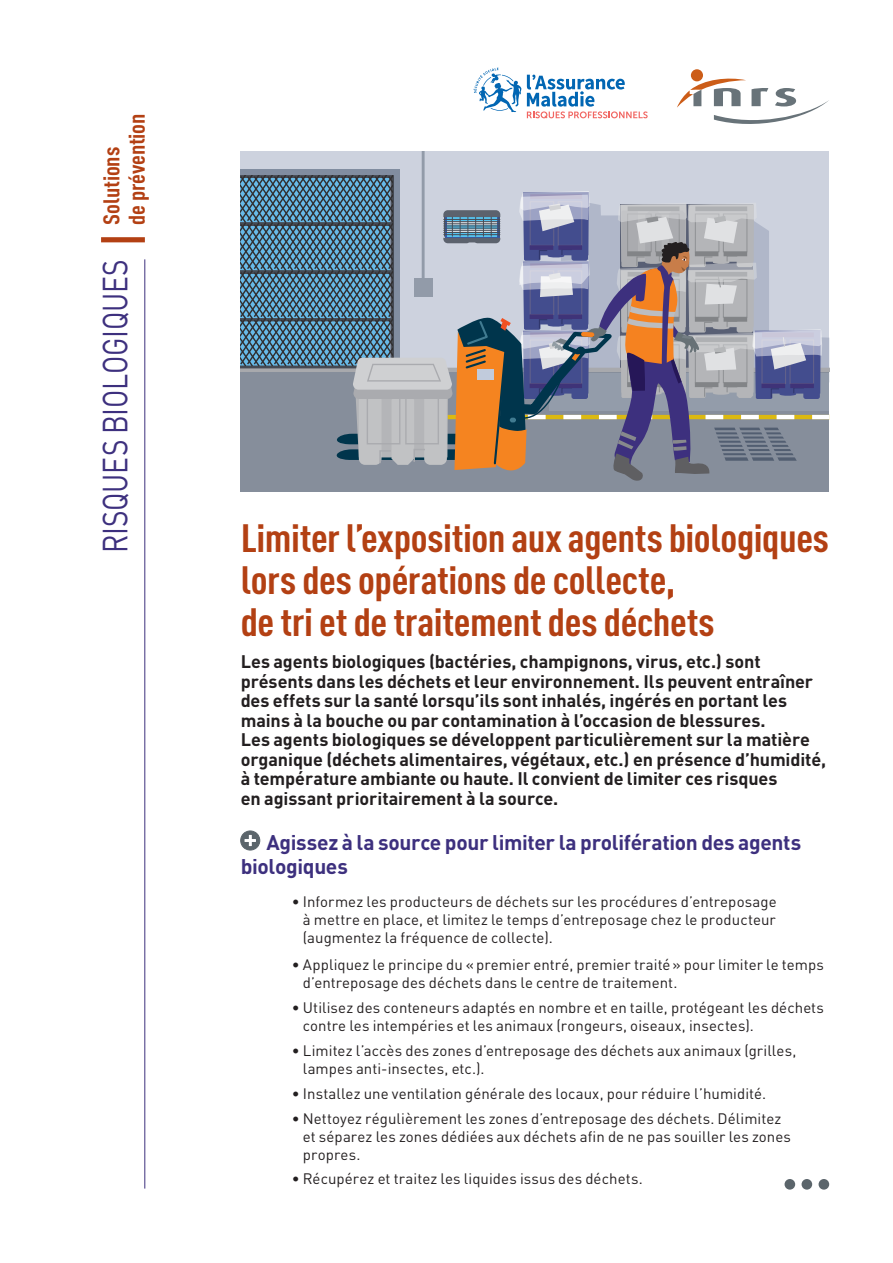
<style>
.page{position:relative;width:893px;height:1263px;background:#fff}
.page>*{position:absolute;margin:0;border:0;box-sizing:border-box;transform-origin:0 0}
.t1{font:700 condensed 39px/42px "DINOT";letter-spacing:-.01em;color:#b34013;scale:1.09 1}
.t2{font:34.5px "DINOT";letter-spacing:-.01em;color:#3d307e;scale:.82 1}
.t3{font:700 condensed 22.5px "DINOT";letter-spacing:-.005em;color:#b34013;scale:1.1 1}
.t4{font:700 21px/24px "DINOT";letter-spacing:-.015em;color:#3d307e}
.t5{font:700 18px/19.5px "DINOT";letter-spacing:-.005em;color:#231f20}
.t6{font:15px/18px "DINOT";letter-spacing:.005em;color:#231f20}
</style>
<div class="page">
<div style="left:691px;top:69px;width:12px;height:12px;background:#cc5d18;border-radius:50%"></div>
<svg style="left:677px;top:76px;width:152px;height:48px"></svg>
<svg style="left:473px;top:68px;width:48px;height:44px"></svg>
<svg style="left:527px;top:75px;width:121px;height:43px"></svg>
<hr style="left:144px;top:259px;width:1px;height:929px;background:#3d307e">
<div style="left:101px;top:237px;width:44px;height:5px;background:#b34013"></div>
<div style="left:784px;top:1179px;width:11px;height:10px;background:#5b656b;border-radius:50%"></div>
<div style="left:801px;top:1179px;width:11px;height:10px;background:#5b656b;border-radius:50%"></div>
<div style="left:819px;top:1179px;width:10px;height:10px;background:#5b656b;border-radius:50%"></div>
<div style="left:241px;top:151px;width:588px;height:228px;background:#cdd2de"></div>
<div style="left:241px;top:169px;width:159px;height:207px;background:#818da0"></div>
<div style="left:241px;top:481px;width:588px;height:10px;background:#868e9b"></div>
<hr style="left:422px;top:151px;width:3px;height:129px;background:#929ba9">
<svg style="left:241px;top:175px;width:588px;height:306px"></svg>
<svg style="left:241px;top:831px;width:19px;height:19px"></svg>
<h3 class="t3" style="left:123px;top:225px;width:102px;rotate:-90deg">de prévention</h3>
<h2 class="t2" style="left:93px;top:553px;width:497px;rotate:-90deg">RISQUES BIOLOGIQUES <sup>Solutions</sup></h2>
<h1 class="t1" style="left:241px;top:517px;width:541px">Limiter l’exposition aux agents biologiques lors des opérations de collecte,<br>de tri et de traitement des déchets</h1>
<p class="t5" style="left:241px;top:651px;width:587px">Les agents biologiques (bactéries, champignons, virus, etc.) sont présents dans les déchets et leur environnement. Ils peuvent entraîner des effets sur la santé lorsqu’ils sont inhalés, ingérés en portant les mains à la bouche ou par contamination à l’occasion de blessures.<br>Les agents biologiques se développent particulièrement sur la matière organique (déchets alimentaires, végétaux, etc.) en présence d’humidité, à température ambiante ou haute. Il convient de limiter ces risques<br>en agissant prioritairement à la source.</p>
<h3 class="t4" style="left:241px;top:830px;width:562px;text-indent:26px">Agissez à la source pour limiter la prolifération des agents biologiques</h3>
<p class="t6" style="left:303px;top:893px;width:475px;text-align:justify;text-indent:-11px">• Informez les producteurs de déchets sur les procédures d’entreposage à mettre en place, et limitez le temps d’entreposage chez le producteur (augmentez la fréquence de collecte).</p>
<p class="t6" style="left:303px;top:956px;width:522px;text-indent:-11px">• Appliquez le principe du «premier entré, premier traité» pour limiter le temps d’entreposage des déchets dans le centre de traitement.</p>
<p class="t6" style="left:303px;top:998px;width:523px;text-indent:-11px">• Utilisez des conteneurs adaptés en nombre et en taille, protégeant les déchets contre les intempéries et les animaux (rongeurs, oiseaux, insectes).</p>
<p class="t6" style="left:303px;top:1041px;width:495px;text-indent:-11px">• Limitez l’accès des zones d’entreposage des déchets aux animaux (grilles, lampes anti-insectes, etc.).</p>
<p class="t6" style="left:292px;top:1084px;width:476px">• Installez une ventilation générale des locaux, pour réduire l’humidité.</p>
<p class="t6" style="left:303px;top:1109px;width:490px;text-indent:-11px">• Nettoyez régulièrement les zones d’entreposage des déchets. Délimitez et séparez les zones dédiées aux déchets afin de ne pas souiller les zones propres.</p>
<p class="t6" style="left:292px;top:1170px;width:353px">• Récupérez et traitez les liquides issus des déchets.</p>
</div>
